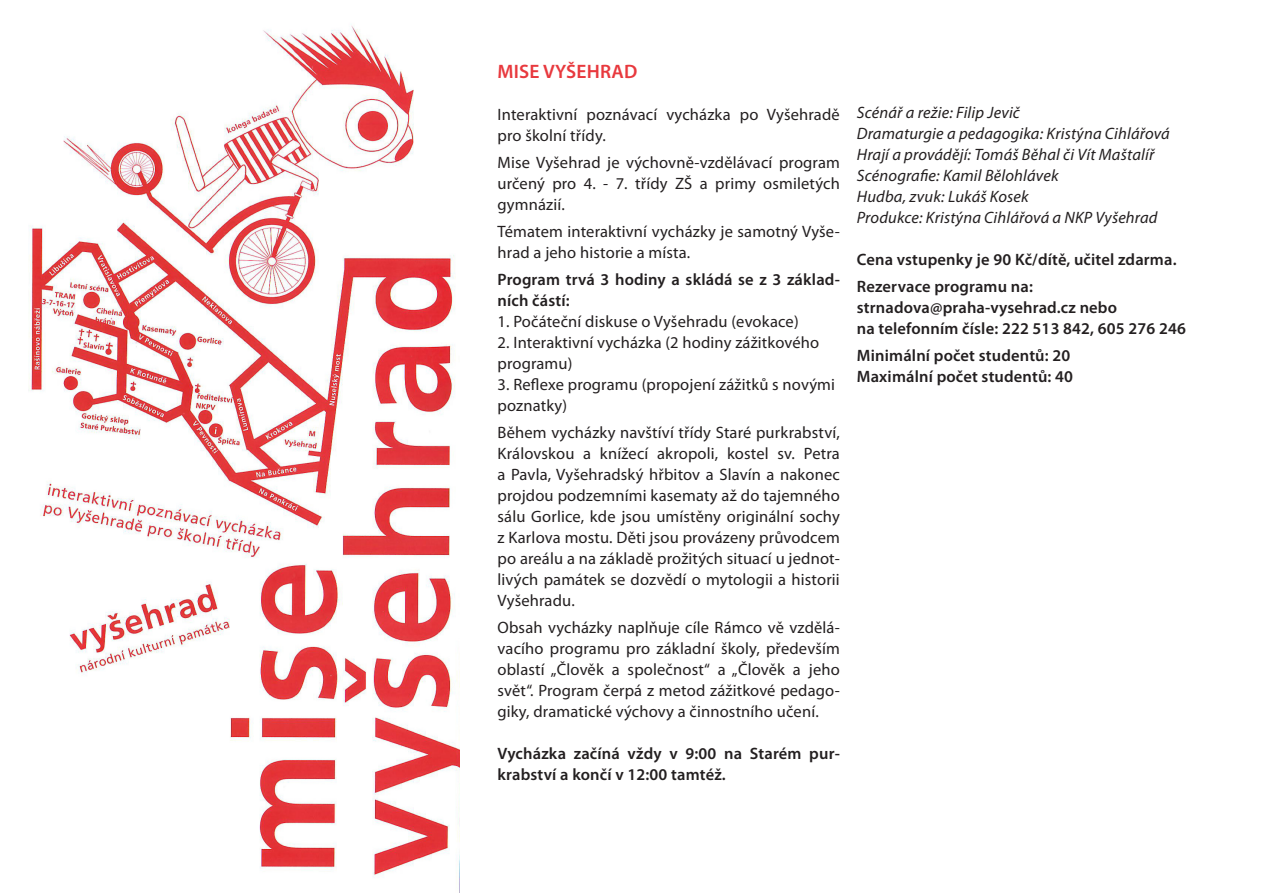
<style>
.page{position:relative;width:1263px;height:893px;background:#fff}
.page>*{position:absolute;margin:0;border:0;box-sizing:border-box;transform-origin:0 0}
.t1{font:600 19.5px "Myriad Pro";letter-spacing:.01em;color:#e8393e}
.t2{font:16.5px/21px "Myriad Pro";letter-spacing:.01em;color:#231f20}
.t3{font:600 16.5px/21px "Myriad Pro";letter-spacing:.01em;color:#231f20}
.t4{font:italic 16.5px "Myriad Pro";letter-spacing:.01em;color:#231f20}
</style>
<div class="page">
<img style="left:29px;top:26px;width:430px;height:850px">
<p class="t1" style="left:497px;top:59px;width:141px">MISE VYŠEHRAD</p>
<p class="t2" style="left:497px;top:104px;width:344px">Interaktivní poznávací vycházka po Vyšehradě pro školní třídy.</p>
<p class="t2" style="left:497px;top:152px;width:344px;text-align:justify">Mise Vyšehrad je výchovně-vzdělávací program určený pro 4. - 7. třídy ZŠ a primy osmiletých gymnázií.</p>
<p class="t2" style="left:497px;top:221px;width:344px">Tématem interaktivní vycházky je samotný Vyše&shy;hrad a jeho historie a místa.</p>
<p class="t3" style="left:497px;top:269px;width:344px">Program trvá 3 hodiny a skládá se z 3 základ&shy;ních částí:</p>
<p class="t2" style="left:497px;top:311px;width:303px">1. Počáteční diskuse o Vyšehradu (evokace)</p>
<p class="t2" style="left:497px;top:332px;width:323px">2. Interaktivní vycházka (2 hodiny zážitkového programu)</p>
<p class="t2" style="left:497px;top:374px;width:339px">3. Reflexe programu (propojení zážitků s novými poznatky)</p>
<p class="t2" style="left:497px;top:422px;width:344px;text-align:justify">Během vycházky navštíví třídy Staré purkrabství, Královskou a knížecí akropoli, kostel sv. Petra a Pavla, Vyšehradský hřbitov a Slavín a nakonec projdou podzemními kasematy až do tajemného sálu Gorlice, kde jsou umístěny originální sochy z Karlova mostu. Děti jsou provázeny průvodcem po areálu a na základě prožitých situací u jednot&shy;livých památek se dozvědí o mytologii a historii Vyšehradu.</p>
<p class="t2" style="left:497px;top:617px;width:344px;text-align:justify">Obsah vycházky naplňuje cíle Rámco vě vzdělá&shy;vacího programu pro základní školy, především oblastí „Člověk a společnost“ a „Člověk a jeho svět“. Program čerpá z metod zážitkové pedago&shy;giky, dramatické výchovy a činnostního učení.</p>
<p class="t3" style="left:497px;top:743px;width:344px">Vycházka začíná vždy v 9:00 na Starém pur&shy;krabství a končí v 12:00 tamtéž.</p>
<p class="t4" style="left:857px;top:102px;width:165px">Scénář a režie: Filip Jevič</p>
<p class="t4" style="left:857px;top:123px;width:314px">Dramaturgie a pedagogika: Kristýna Cihlářová</p>
<p class="t4" style="left:857px;top:144px;width:299px">Hrají a provádějí: Tomáš Běhal či Vít Maštalíř</p>
<p class="t4" style="left:857px;top:165px;width:203px">Scénografie: Kamil Bělohlávek</p>
<p class="t4" style="left:857px;top:186px;width:173px">Hudba, zvuk: Lukáš Kosek</p>
<p class="t4" style="left:857px;top:207px;width:302px">Produkce: Kristýna Cihlářová a NKP Vyšehrad</p>
<p class="t3" style="left:857px;top:249px;width:321px">Cena vstupenky je 90 Kč/dítě, učitel zdarma.</p>
<p class="t3" style="left:857px;top:276px;width:331px">Rezervace programu na: strnadova@praha-vysehrad.cz nebo<br>na telefonním čísle: 222 513 842, 605 276 246</p>
<p class="t3" style="left:857px;top:345px;width:215px">Minimální počet studentů: 20</p>
<p class="t3" style="left:857px;top:366px;width:218px">Maximální počet studentů: 40</p>
</div>
